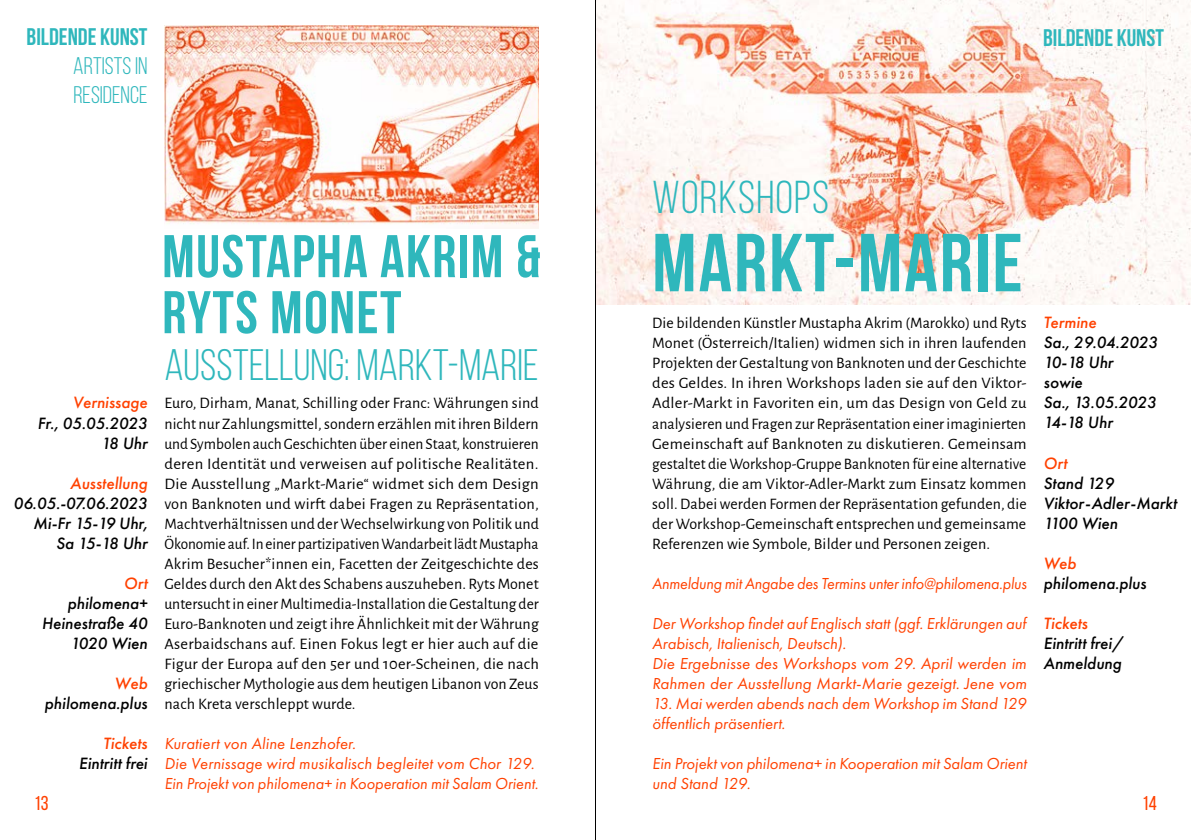
<style>
.page{position:relative;width:1191px;height:840px;background:#fff}
.page>*{position:absolute;margin:0;border:0;box-sizing:border-box;transform-origin:0 0}
.t1{font:700 82px "Bebas Neue";letter-spacing:.025em;color:#2fb7bc}
.t2{font:700 60px "Bebas Neue";letter-spacing:.025em;color:#2fb7bc}
.t3{font:46px "Bebas Neue";letter-spacing:.025em;color:#2fb7bc}
.t4{font:44px "Bebas Neue";color:#2fb7bc}
.seitentitel_rechts{font:700 24px "Bebas Neue";color:#2fb7bc}
.seitentitel_rechts-2{font:24px "Bebas Neue";color:#2fb7bc}
.t5{font:20px "Bebas Neue";color:#ff4100}
.infobox-text{font:italic 500 17px "Futura PT";color:#000}
.infobox-text-2{font:italic 500 17px "Futura PT";color:#ff4100}
.body{font:italic 16.4px/20px "Futura PT";color:#ff4100}
.body-2{font:italic 16.4px "Futura PT";color:#ff4100;scale:.96 1}
.Besetzung{font:italic 16.4px "Futura PT";letter-spacing:.01em;color:#ff4100}
.body-3{font:16px/20px "Alegreya Sans";letter-spacing:.01em;color:#000;text-align:justify}
</style>
<div class="page">
<hr style="left:595px;top:0;width:1px;height:839px;background:#000">
<img style="left:164px;top:26px;width:375px;height:202px">
<img style="left:596px;top:0;width:595px;height:304px">
<p class="seitentitel_rechts" style="left:27px;top:23px;width:122px">BILDENDE KUNST</p>
<p class="seitentitel_rechts-2" style="left:73px;top:53px;width:76px">ARTISTS IN</p>
<p class="seitentitel_rechts-2" style="left:73px;top:81px;width:76px">RESIDENCE</p>
<p class="infobox-text-2" style="left:73px;top:392px;width:76px">Vernissage</p>
<p class="infobox-text" style="left:37px;top:412px;width:111px">Fr., 05.05.2023</p>
<p class="infobox-text" style="left:101px;top:432px;width:48px">18 Uhr</p>
<p class="infobox-text-2" style="left:70px;top:472px;width:79px">Ausstellung</p>
<p class="infobox-text" style="left:13px;top:492px;width:136px">06.05.-07.06.2023</p>
<p class="infobox-text" style="left:33px;top:512px;width:116px">Mi-Fr 15-19 Uhr,</p>
<p class="infobox-text" style="left:56px;top:532px;width:93px">Sa 15-18 Uhr</p>
<p class="infobox-text-2" style="left:124px;top:572px;width:25px">Ort</p>
<p class="infobox-text" style="left:67px;top:592px;width:81px">philomena+</p>
<p class="infobox-text" style="left:42px;top:612px;width:107px">Heinestraße 40</p>
<p class="infobox-text" style="left:70px;top:632px;width:78px">1020 Wien</p>
<p class="infobox-text-2" style="left:115px;top:672px;width:34px">Web</p>
<p class="infobox-text" style="left:45px;top:692px;width:104px">philomena.plus</p>
<p class="infobox-text-2" style="left:103px;top:732px;width:46px">Tickets</p>
<p class="infobox-text" style="left:79px;top:752px;width:70px">Eintritt frei</p>
<p class="t2" style="left:162px;top:223px;width:380px">MUSTAPHA AKRIM &amp;</p>
<p class="t2" style="left:162px;top:279px;width:241px">RYTS MONET</p>
<p class="t4" style="left:164px;top:341px;width:375px">AUSSTELLUNG: MARKT-MARIE</p>
<p class="body-3" style="left:164px;top:392px;width:376px">Euro, Dirham, Manat, Schilling oder Franc: Währungen sind nicht nur Zahlungsmittel, sondern erzählen mit ihren Bildern und Symbolen auch Geschichten über einen Staat, konstruieren deren Identität und verweisen auf politische Realitäten.<br>Die Ausstellung „Markt-Marie“ widmet sich dem Design von Banknoten und wirft dabei Fragen zu Repräsentation, Machtverhältnissen und der Wechselwirkung von Politik und Ökonomie auf. In einer partizipativen Wandarbeit lädt Mustapha Akrim Besucher*innen ein, Facetten der Zeitgeschichte des Geldes durch den Akt des Schabens auszuheben. Ryts Monet untersucht in einer Multimedia-Installation die Gestaltung der Euro-Banknoten und zeigt ihre Ähnlichkeit mit der Währung Aserbaidschans auf. Einen Fokus legt er hier auch auf die Figur der Europa auf den 5er und 10er-Scheinen, die nach griechischer Mythologie aus dem heutigen Libanon von Zeus nach Kreta verschleppt wurde.</p>
<p class="Besetzung" style="left:164px;top:733px;width:193px">Kuratiert von Aline Lenzhofer.</p>
<p class="body" style="left:164px;top:752px;width:372px">Die Vernissage wird musikalisch begleitet vom Chor 129.</p>
<p class="body" style="left:164px;top:772px;width:375px">Ein Projekt von philomena+ in Kooperation mit Salam Orient.</p>
<p class="seitentitel_rechts" style="left:1043px;top:24px;width:122px">BILDENDE KUNST</p>
<p class="t3" style="left:652px;top:172px;width:178px">WORKSHOPS</p>
<p class="t1" style="left:652px;top:218px;width:372px">MARKT-MARIE</p>
<p class="body-3" style="left:652px;top:312px;width:376px">Die bildenden Künstler Mustapha Akrim (Marokko) und Ryts Monet (Österreich/Italien) widmen sich in ihren laufenden Projekten der Gestaltung von Banknoten und der Geschichte des Geldes. In ihren Workshops laden sie auf den Viktor-Adler-Markt in Favoriten ein, um das Design von Geld zu analysieren und Fragen zur Repräsentation einer imaginierten Gemeinschaft auf Banknoten zu diskutieren. Gemeinsam gestaltet die Workshop-Gruppe Banknoten für eine alternative Währung, die am Viktor-Adler-Markt zum Einsatz kommen soll. Dabei werden Formen der Repräsentation gefunden, die der Workshop-Gemeinschaft entsprechen und gemeinsame Referenzen wie Symbole, Bilder und Personen zeigen.</p>
<p class="body-2" style="left:652px;top:573px;width:391px">Anmeldung mit Angabe des Termins unter info@philomena.plus</p>
<p class="body" style="left:652px;top:612px;width:375px">Der Workshop findet auf Englisch statt (ggf. Erklärungen auf<br>Arabisch, Italienisch, Deutsch).</p>
<p class="body" style="left:652px;top:652px;width:376px">Die Ergebnisse des Workshops vom 29. April werden im<br>Rahmen der Ausstellung Markt-Marie gezeigt. Jene vom</p>
<p class="body" style="left:652px;top:692px;width:376px">13. Mai werden abends nach dem Workshop im Stand 129 öffentlich präsentiert.</p>
<p class="body" style="left:652px;top:752px;width:376px">Ein Projekt von philomena+ in Kooperation mit Salam Orient und Stand 129.</p>
<p class="infobox-text-2" style="left:1043px;top:312px;width:54px">Termine</p>
<p class="infobox-text" style="left:1043px;top:332px;width:116px">Sa., 29.04.2023</p>
<p class="infobox-text" style="left:1043px;top:352px;width:71px">10-18 Uhr</p>
<p class="infobox-text" style="left:1043px;top:372px;width:41px">sowie</p>
<p class="infobox-text" style="left:1043px;top:392px;width:114px">Sa., 13.05.2023</p>
<p class="infobox-text" style="left:1043px;top:412px;width:71px">14-18 Uhr</p>
<p class="infobox-text-2" style="left:1043px;top:452px;width:25px">Ort</p>
<p class="infobox-text" style="left:1043px;top:472px;width:71px">Stand 129</p>
<p class="infobox-text" style="left:1043px;top:492px;width:135px">Viktor-Adler-Markt</p>
<p class="infobox-text" style="left:1043px;top:512px;width:76px">1100 Wien</p>
<p class="infobox-text-2" style="left:1043px;top:552px;width:34px">Web</p>
<p class="infobox-text" style="left:1043px;top:572px;width:104px">philomena.plus</p>
<p class="infobox-text-2" style="left:1043px;top:612px;width:46px">Tickets</p>
<p class="infobox-text" style="left:1043px;top:632px;width:82px">Eintritt frei/</p>
<p class="infobox-text" style="left:1043px;top:652px;width:79px">Anmeldung</p>
<p class="t5" style="left:34px;top:791px;width:16px">13</p>
<p class="t5" style="left:1142px;top:791px;width:16px">14</p>
</div>
